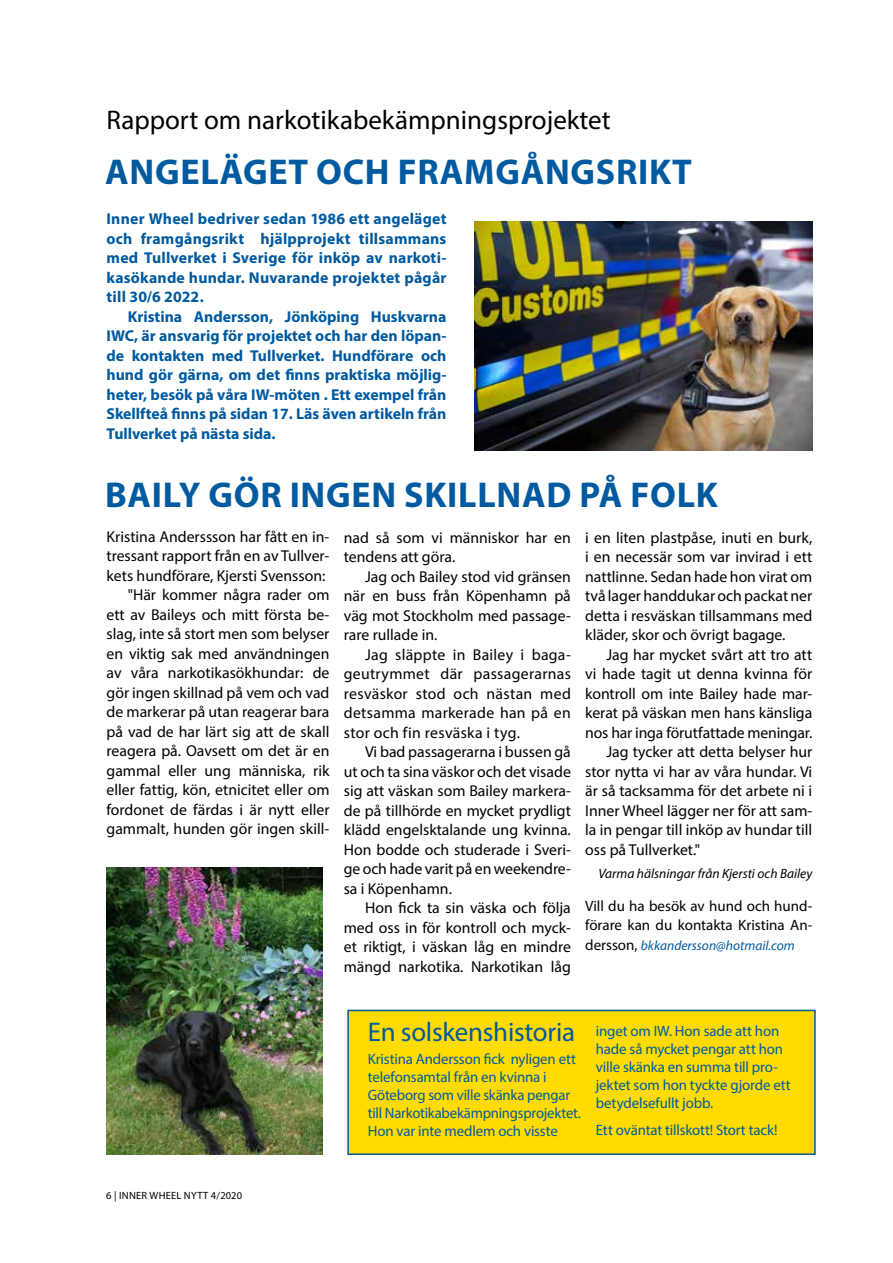
<style>
.page{position:relative;width:893px;height:1263px;background:#fff}
.page>*{position:absolute;margin:0;border:0;box-sizing:border-box;transform-origin:0 0}
.t1{font:700 36px "Myriad Pro";letter-spacing:.02em;color:#005aa0}
.t2{font:27px "Myriad Pro";color:#000}
.t3{font:27px "Myriad Pro";letter-spacing:-.01em;color:#005aa0}
.t4{font:15.75px/19.5px "Myriad Pro";color:#000;text-align:justify}
.t5{font:700 15.75px/19.5px "Myriad Pro";letter-spacing:.005em;color:#005aa0;text-align:justify}
.t6{font:15px/18.1px "Myriad Pro";letter-spacing:-.01em;color:#005aa0}
.t7{font:15px/19.5px "Myriad Pro";color:#000}
.t8{font:italic 13.5px "Myriad Pro";color:#000}
.t9{font:italic 13.5px "Myriad Pro";color:#005aa0}
.t10{font:10.5px "Myriad Pro";letter-spacing:.025em;color:#000}
.s1{font-style:normal;font-size:15px;color:#000}
</style>
<div class="page">
<div style="left:347px;top:1010px;width:469px;height:145px;background:#ffdb00;border:2px solid #005aa0"></div>
<img style="left:107px;top:867px;width:215px;height:288px">
<img style="left:474px;top:221px;width:338px;height:229px">
<h2 class="t2" style="left:107px;top:103px;width:506px">Rapport om narkotikabekämpningsprojektet</h2>
<h1 class="t1" style="left:105px;top:149px;width:588px">ANGELÄGET OCH FRAMGÅNGSRIKT</h1>
<p class="t5" style="left:107px;top:209px;width:341px">Inner Wheel bedriver sedan 1986 ett angeläget och framgångsrikt hjälpprojekt tillsammans med Tullverket i Sverige för inköp av narkoti&shy;kasökande hundar. Nuvarande projektet pågår till 30/6 2022.</p>
<p class="t5" style="left:107px;top:306px;width:341px;text-indent:21px">Kristina Andersson, Jönköping Huskvarna IWC, är ansvarig för projektet och har den löpan&shy;de kontakten med Tullverket. Hundförare och hund gör gärna, om det finns praktiska möjlig&shy;heter, besök på våra IW-möten . Ett exempel från Skellfteå finns på sidan 17. Läs även artikeln från Tullverket på nästa sida.</p>
<h1 class="t1" style="left:105px;top:472px;width:614px">BAILY GÖR INGEN SKILLNAD PÅ FOLK</h1>
<p class="t4" style="left:107px;top:526px;width:224px;text-align:right">Kristina Anderssson har fått en in&shy;tressant rapport från en av Tullver&shy;kets hundförare, Kjersti Svensson: "Här kommer några rader om ett av Baileys och mitt första be&shy;slag, inte så stort men som belyser en viktig sak med användningen av våra narkotikasökhundar: de gör ingen skillnad på vem och vad de markerar på utan reagerar bara på vad de har lärt sig att de skall reagera på. Oavsett om det är en gammal eller ung människa, rik eller fattig, kön, etnicitet eller om fordonet de färdas i är nytt eller gammalt, hunden gör ingen skill-</p>
<p class="t4" style="left:344px;top:527px;width:229px">nad så som vi människor har en tendens att göra.</p>
<p class="t4" style="left:344px;top:566px;width:229px;text-indent:21px">Jag och Bailey stod vid gränsen när en buss från Köpenhamn på väg mot Stockholm med passage&shy;rare rullade in.</p>
<p class="t4" style="left:344px;top:644px;width:229px;text-indent:21px">Jag släppte in Bailey i baga&shy;geutrymmet där passagerarnas resväskor stod och nästan med detsamma markerade han på en stor och fin resväska i tyg.</p>
<p class="t4" style="left:344px;top:742px;width:229px;text-indent:21px">Vi bad passagerarna i bussen gå ut och ta sina väskor och det visade sig att väskan som Bailey markera&shy;de på tillhörde en mycket prydligt klädd engelsktalande ung kvinna.<br>Hon bodde och studerade i Sveri&shy;ge och hade varit på en weekendre&shy;sa i Köpenhamn.</p>
<p class="t4" style="left:344px;top:898px;width:229px;text-indent:21px">Hon fick ta sin väska och följa med oss in för kontroll och myck&shy;et riktigt, i väskan låg en mindre mängd narkotika. Narkotikan låg</p>
<p class="t4" style="left:585px;top:527px;width:229px">i en liten plastpåse, inuti en burk, i en necessär som var invirad i ett nattlinne. Sedan hade hon virat om två lager handdukar och packat ner detta i resväskan tillsammans med kläder, skor och övrigt bagage.</p>
<p class="t4" style="left:606px;top:644px;width:207px">Jag har mycket svårt att tro att</p>
<p class="t4" style="left:585px;top:664px;width:229px">vi hade tagit ut denna kvinna för</p>
<p class="t4" style="left:585px;top:683px;width:229px">kontroll om inte Bailey hade mar-</p>
<p class="t4" style="left:585px;top:703px;width:229px">kerat på väskan men hans känsliga</p>
<p class="t4" style="left:585px;top:722px;width:229px">nos har inga förutfattade meningar.</p>
<p class="t4" style="left:606px;top:742px;width:207px">Jag tycker att detta belyser hur</p>
<p class="t4" style="left:585px;top:761px;width:229px">stor nytta vi har av våra hundar. Vi</p>
<p class="t4" style="left:585px;top:781px;width:229px">är så tacksamma för det arbete ni i</p>
<p class="t4" style="left:585px;top:800px;width:229px">Inner Wheel lägger ner för att sam-</p>
<p class="t4" style="left:585px;top:820px;width:229px">la in pengar till inköp av hundar till</p>
<p class="t4" style="left:585px;top:839px;width:116px">oss på Tullverket."</p>
<p class="t8" style="left:598px;top:865px;width:215px">Varma hälsningar från Kjersti och Bailey</p>
<p class="t7" style="left:585px;top:895px;width:229px">Vill du ha besök av hund och hund&shy;förare kan du kontakta Kristina An-</p>
<p class="t9" style="left:585px;top:937px;width:211px"><span class="s1">dersson,</span> bkkandersson@hotmail.com</p>
<p class="t10" style="left:106px;top:1188px;width:137px">6 | INNER WHEEL NYTT 4/2020</p>
<h2 class="t3" style="left:368px;top:1016px;width:209px">En solskenshistoria</h2>
<p class="t6" style="left:368px;top:1049px;width:215px">Kristina Andersson fick nyligen ett telefonsamtal från en kvinna i Göteborg som ville skänka pengar till Narkotikabekämpningsprojektet.<br>Hon var inte medlem och visste</p>
<p class="t6" style="left:596px;top:1022px;width:196px">inget om IW. Hon sade att hon hade så mycket pengar att hon ville skänka en summa till pro&shy;jektet som hon tyckte gjorde ett betydelsefullt jobb.</p>
<p class="t6" style="left:596px;top:1120px;width:183px">Ett oväntat tillskott! Stort tack!</p>
</div>
